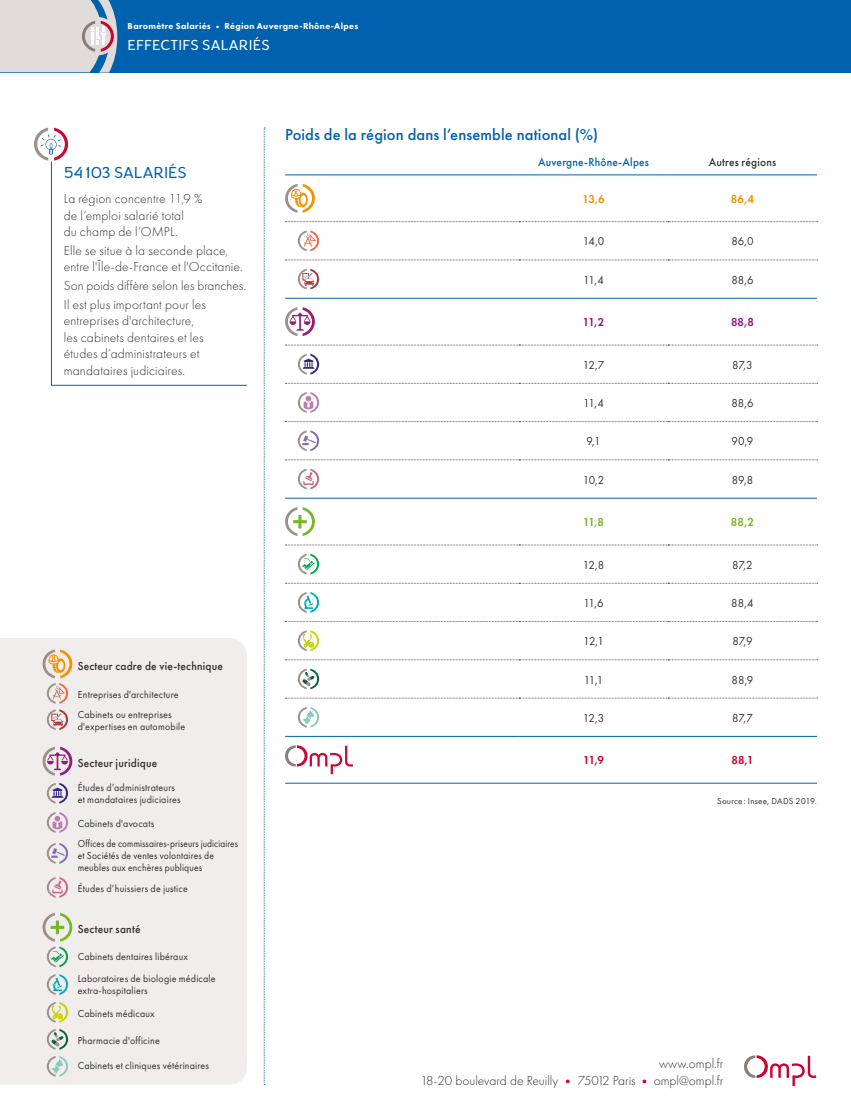
<style>
.page{position:relative;width:851px;height:1106px;background:#fff}
.page>*{position:absolute;margin:0;border:0;box-sizing:border-box;transform-origin:0 0}
.t1{font:500 16.5px "Futura PT";letter-spacing:.005em;color:#0062ae}
.t2{font:300 16.5px "Congenial";color:#0062ae}
.t3{font:300 15px "Congenial";letter-spacing:.01em;color:#fff}
.t4{font:300 13.5px/16.5px "Futura PT";letter-spacing:.01em;color:#352f2d}
.t5{font:12px "Futura PT";letter-spacing:-.02em;color:#352f2d;scale:.95 1}
.t6{font:500 12px "Futura PT";letter-spacing:.02em;color:#352f2d;scale:.95 1}
.t7{font:500 12px "Futura PT";letter-spacing:.02em;color:#0062ae;scale:.95 1}
.t8{font:600 12px "Futura PT";color:#f39100;scale:.95 1}
.t9{font:600 12px "Futura PT";color:#941680;scale:.95 1}
.t10{font:600 12px "Futura PT";color:#75b726;scale:.95 1}
.t11{font:600 12px "Futura PT";color:#cb0132;scale:.95 1}
.t12{font:10.5px/19.5px "Futura PT";letter-spacing:.02em;color:#352f2d;scale:.95 1}
.t13{font:10.5px/12px "Futura PT";letter-spacing:.02em;color:#352f2d;scale:.91 1}
.t14{font:800 9px "Futura PT";letter-spacing:.035em;color:#fff}
.t15{font:9px "Futura PT";letter-spacing:.025em;color:#352f2d}
.s1{color:#cb0132}
</style>
<div class="page">
<div style="left:0;top:0;width:850px;height:72px;background:#0062ae"></div>
<svg style="left:264px;top:128px;width:1px;height:957px"></svg>
<svg style="left:744px;top:1055px;width:72px;height:31px"></svg>
<svg style="left:0;top:0;width:117px;height:73px;background:#d1d0d4"></svg>
<svg style="left:519px;top:344px;width:297px;height:154px"></svg>
<svg style="left:285px;top:421px;width:532px;height:1px"></svg>
<svg style="left:285px;top:221px;width:532px;height:1px"></svg>
<svg style="left:285px;top:383px;width:532px;height:1px"></svg>
<svg style="left:285px;top:583px;width:532px;height:1px"></svg>
<svg style="left:285px;top:621px;width:532px;height:1px"></svg>
<svg style="left:285px;top:659px;width:532px;height:1px"></svg>
<hr style="left:285px;top:174px;width:234px;height:1px;background:#0062ae">
<hr style="left:519px;top:174px;width:149px;height:1px;background:#0062ae">
<hr style="left:668px;top:174px;width:148px;height:1px;background:#0062ae">
<svg style="left:285px;top:260px;width:532px;height:1px"></svg>
<hr style="left:285px;top:298px;width:234px;height:1px;background:#0062ae">
<hr style="left:519px;top:298px;width:149px;height:1px;background:#0062ae">
<hr style="left:668px;top:298px;width:148px;height:1px;background:#0062ae">
<svg style="left:285px;top:459px;width:532px;height:1px"></svg>
<hr style="left:285px;top:498px;width:234px;height:1px;background:#0062ae">
<hr style="left:519px;top:498px;width:149px;height:1px;background:#0062ae">
<hr style="left:668px;top:498px;width:148px;height:1px;background:#0062ae">
<hr style="left:285px;top:782px;width:234px;height:1px;background:#0062ae">
<hr style="left:519px;top:782px;width:149px;height:1px;background:#0062ae">
<hr style="left:668px;top:782px;width:148px;height:1px;background:#0062ae">
<svg style="left:285px;top:698px;width:532px;height:1px"></svg>
<hr style="left:285px;top:736px;width:234px;height:1px;background:#0062ae">
<hr style="left:519px;top:736px;width:149px;height:1px;background:#0062ae">
<hr style="left:668px;top:736px;width:148px;height:1px;background:#0062ae">
<svg style="left:285px;top:345px;width:532px;height:1px"></svg>
<svg style="left:285px;top:544px;width:532px;height:1px"></svg>
<svg style="left:285px;top:184px;width:30px;height:29px"></svg>
<svg style="left:298px;top:230px;width:21px;height:21px"></svg>
<svg style="left:298px;top:269px;width:21px;height:20px"></svg>
<svg style="left:285px;top:307px;width:30px;height:29px"></svg>
<svg style="left:298px;top:354px;width:21px;height:20px"></svg>
<svg style="left:298px;top:392px;width:21px;height:21px"></svg>
<svg style="left:298px;top:430px;width:21px;height:21px"></svg>
<svg style="left:298px;top:469px;width:21px;height:20px"></svg>
<svg style="left:285px;top:507px;width:30px;height:29px"></svg>
<svg style="left:298px;top:554px;width:21px;height:20px"></svg>
<svg style="left:298px;top:592px;width:21px;height:20px"></svg>
<svg style="left:298px;top:630px;width:21px;height:21px"></svg>
<svg style="left:298px;top:668px;width:21px;height:21px"></svg>
<svg style="left:298px;top:707px;width:21px;height:20px"></svg>
<svg style="left:285px;top:745px;width:68px;height:29px"></svg>
<div style="left:0;top:638px;width:247px;height:446px;background:#f0edec"></div>
<svg style="left:43px;top:649px;width:29px;height:54px;background:#e7cfb7"></svg>
<svg style="left:47px;top:709px;width:21px;height:21px"></svg>
<svg style="left:43px;top:746px;width:29px;height:29px"></svg>
<svg style="left:47px;top:783px;width:21px;height:20px"></svg>
<svg style="left:47px;top:812px;width:21px;height:20px"></svg>
<svg style="left:47px;top:843px;width:21px;height:20px"></svg>
<svg style="left:47px;top:877px;width:21px;height:20px"></svg>
<svg style="left:43px;top:912px;width:29px;height:55px;background:#cddac3"></svg>
<svg style="left:47px;top:974px;width:21px;height:20px"></svg>
<svg style="left:47px;top:1002px;width:21px;height:20px"></svg>
<svg style="left:47px;top:1029px;width:21px;height:20px"></svg>
<svg style="left:47px;top:1056px;width:21px;height:20px"></svg>
<svg style="left:34px;top:128px;width:34px;height:33px"></svg>
<svg style="left:51px;top:161px;width:196px;height:225px"></svg>
<p class="t14" style="left:128px;top:20px;width:232px">Baromètre Salariés • Région Auvergne-Rhône-Alpes</p>
<h2 class="t3" style="left:128px;top:36px;width:143px">EFFECTIFS SALARIÉS</h2>
<h1 class="t2" style="left:64px;top:163px;width:124px">54103 SALARIÉS</h1>
<p class="t4" style="left:64px;top:191px;width:140px">La région concentre 11,9 % de l’emploi salarié total<br>du champ de l’OMPL.</p>
<p class="t4" style="left:64px;top:242px;width:180px">Elle se situe à la seconde place, entre l'Île-de-France et l'Occitanie.</p>
<p class="t4" style="left:64px;top:276px;width:184px;line-height:18.6px">Son poids diffère selon les branches.<br>Il est plus important pour les</p>
<p class="t4" style="left:64px;top:312px;width:141px">entreprises d'architecture, les cabinets dentaires et les études d’administrateurs et mandataires judiciaires.</p>
<p class="t6" style="left:78px;top:658px;width:154px">Secteur cadre de vie-technique</p>
<p class="t12" style="left:78px;top:684px;width:108px">Entreprises d'architecture<br>Cabinets ou entreprises</p>
<p class="t12" style="left:78px;top:716px;width:115px">d'expertises en automobile</p>
<p class="t6" style="left:78px;top:756px;width:85px">Secteur juridique</p>
<p class="t12" style="left:78px;top:781px;width:110px;line-height:12px">Études d’administrateurs et mandataires judiciaires</p>
<p class="t12" style="left:78px;top:813px;width:170px">Cabinets d'avocats<br>Offices de commissaires-priseurs judiciaires</p>
<p class="t13" style="left:78px;top:849px;width:151px">et Sociétés de ventes volontaires de meubles aux enchères publiques</p>
<p class="t12" style="left:78px;top:878px;width:117px">Études d’huissiers de justice</p>
<p class="t6" style="left:78px;top:922px;width:67px">Secteur santé</p>
<p class="t12" style="left:78px;top:945px;width:147px;line-height:22.5px">Cabinets dentaires libéraux<br>Laboratoires de biologie médicale</p>
<p class="t12" style="left:78px;top:979px;width:83px;line-height:22.5px">extra-hospitaliers<br>Cabinets médicaux</p>
<p class="t12" style="left:78px;top:1030px;width:88px">Pharmacie d'officine</p>
<p class="t12" style="left:78px;top:1056px;width:140px">Cabinets et cliniques vétérinaires</p>
<h1 class="t1" style="left:285px;top:125px;width:314px">Poids de la région dans l’ensemble national (%)</h1>
<p class="t7" style="left:538px;top:155px;width:118px">Auvergne-Rhône-Alpes</p>
<p class="t6" style="left:708px;top:155px;width:72px">Autres régions</p>
<p class="t8" style="left:582px;top:191px;width:25px">13,6</p>
<p class="t8" style="left:730px;top:191px;width:26px">86,4</p>
<p class="t5" style="left:582px;top:234px;width:24px">14,0</p>
<p class="t5" style="left:731px;top:234px;width:25px">86,0</p>
<p class="t5" style="left:583px;top:272px;width:23px">11,4</p>
<p class="t5" style="left:731px;top:272px;width:25px">88,6</p>
<p class="t9" style="left:583px;top:314px;width:24px">11,2</p>
<p class="t9" style="left:730px;top:314px;width:26px">88,8</p>
<p class="t5" style="left:582px;top:357px;width:24px">12,7</p>
<p class="t5" style="left:732px;top:357px;width:23px">87,3</p>
<p class="t5" style="left:583px;top:396px;width:23px">11,4</p>
<p class="t5" style="left:731px;top:396px;width:25px">88,6</p>
<p class="t5" style="left:586px;top:434px;width:16px">9,1</p>
<p class="t5" style="left:731px;top:434px;width:24px">90,9</p>
<p class="t5" style="left:582px;top:472px;width:24px">10,2</p>
<p class="t5" style="left:731px;top:472px;width:24px">89,8</p>
<p class="t10" style="left:583px;top:514px;width:24px">11,8</p>
<p class="t10" style="left:730px;top:514px;width:26px">88,2</p>
<p class="t5" style="left:582px;top:557px;width:24px">12,8</p>
<p class="t5" style="left:732px;top:557px;width:23px">87,2</p>
<p class="t5" style="left:583px;top:596px;width:23px">11,6</p>
<p class="t5" style="left:731px;top:596px;width:25px">88,4</p>
<p class="t5" style="left:583px;top:634px;width:23px">12,1</p>
<p class="t5" style="left:732px;top:634px;width:23px">87,9</p>
<p class="t5" style="left:583px;top:672px;width:22px">11,1</p>
<p class="t5" style="left:731px;top:672px;width:24px">88,9</p>
<p class="t5" style="left:582px;top:710px;width:24px">12,3</p>
<p class="t5" style="left:732px;top:710px;width:23px">87,7</p>
<p class="t11" style="left:583px;top:753px;width:23px">11,9</p>
<p class="t11" style="left:731px;top:753px;width:25px">88,1</p>
<p class="t15" style="left:717px;top:795px;width:101px">Source: Insee, DADS 2019.</p>
<p class="t4" style="left:420px;top:1055px;width:304px;text-align:right">www.ompl.fr<br>18-20 boulevard de Reuilly <span class="s1">•</span> 75012 Paris <span class="s1">•</span> ompl@ompl.fr</p>
</div>
